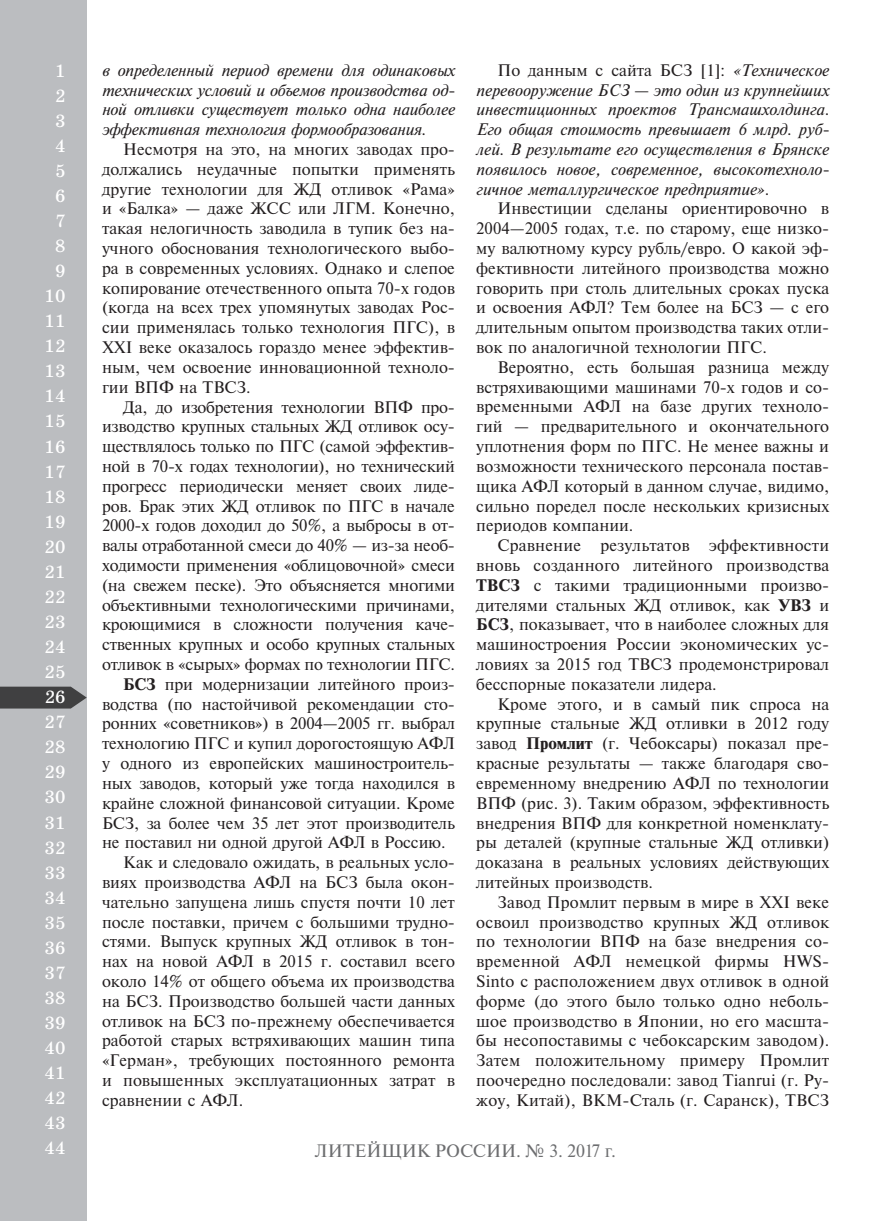
<style>
.page{position:relative;width:893px;height:1221px;background:#fff}
.page>*{position:absolute;margin:0;border:0;box-sizing:border-box;transform-origin:0 0}
.t1{font:18px/25px "School";color:#fff;text-align:center}
.t2{font:18px "Newton";color:#6d6e70}
.t3{font:15.75px/19.8px "Times ET";letter-spacing:-.01em;color:#231f20;text-align:justify}
.t4{font:italic 15.75px/19.8px "Times ET";letter-spacing:-.005em;color:#231f20;text-align:justify}
.s1{font-weight:700}
.s2{font-style:normal}
</style>
<div class="page">
<div style="left:0;top:0;width:87px;height:1220px;background:#bbbdc0"></div>
<svg style="left:0;top:686px;width:87px;height:22px;background:#4e4e50"></svg>
<p class="t1" style="left:45px;top:60px;width:22px">1<br>2<br>3<br>4<br>5<br>6<br>7<br>8<br>9<br>10<br>11<br>12<br>13<br>14<br>15<br>16<br>17<br>18<br>19<br>20<br>21<br>22<br>23<br>24<br>25</p>
<p class="t1" style="left:45px;top:711px;width:22px;text-align:justify">27<br>28<br>29<br>30<br>31<br>32<br>33<br>34<br>35<br>36<br>37<br>38<br>39<br>40<br>41<br>42<br>43<br>44</p>
<p class="t1" style="left:45px;top:686px;width:22px">26</p>
<p class="t4" style="left:102px;top:61px;width:354px">в определенный период времени для одинаковых технических условий и объемов производства од&shy;ной отливки существует только одна наиболее эффективная технология формообразования.</p>
<p class="t3" style="left:102px;top:141px;width:354px;text-indent:21px">Несмотря на это, на многих заводах про&shy;должались неудачные попытки применять другие технологии для ЖД отливок «Рама» и «Балка» — даже ЖСС или ЛГМ. Конечно, такая нелогичность заводила в тупик без на&shy;учного обоснования технологического выбо&shy;ра в современных условиях. Однако и слепое копирование отечественного опыта 70-х годов (когда на всех трех упомянутых заводах Рос&shy;сии применялась только технология ПГС), в XXI веке оказалось гораздо менее эффектив&shy;ным, чем освоение инновационной техноло&shy;гии ВПФ на ТВСЗ.</p>
<p class="t3" style="left:123px;top:398px;width:333px">Да, до изобретения технологии ВПФ про-</p>
<p class="t3" style="left:102px;top:418px;width:354px">изводство крупных стальных ЖД отливок осу-</p>
<p class="t3" style="left:102px;top:438px;width:354px">ществлялось только по ПГС (самой эффектив-</p>
<p class="t3" style="left:102px;top:457px;width:354px">ной в 70-х годах технологии), но технический</p>
<p class="t3" style="left:102px;top:477px;width:354px">прогресс периодически меняет своих лиде-</p>
<p class="t3" style="left:102px;top:497px;width:354px">ров. Брак этих ЖД отливок по ПГС в начале</p>
<p class="t3" style="left:102px;top:517px;width:354px">2000-х годов доходил до 50%, а выбросы в от-</p>
<p class="t3" style="left:102px;top:537px;width:354px">валы отработанной смеси до 40% — из-за необ-</p>
<p class="t3" style="left:102px;top:556px;width:354px">ходимости применения «облицовочной» смеси</p>
<p class="t3" style="left:102px;top:576px;width:354px">(на свежем песке). Это объясняется многими</p>
<p class="t3" style="left:102px;top:596px;width:354px">объективными технологическими причинами,</p>
<p class="t3" style="left:102px;top:616px;width:354px">кроющимися в сложности получения каче-</p>
<p class="t3" style="left:102px;top:636px;width:354px">ственных крупных и особо крупных стальных</p>
<p class="t3" style="left:102px;top:655px;width:354px">отливок в «сырых» формах по технологии ПГС.</p>
<p class="t3" style="left:123px;top:675px;width:333px"><span class="s1">БСЗ</span> при модернизации литейного произ-</p>
<p class="t3" style="left:102px;top:695px;width:354px">водства (по настойчивой рекомендации сто-</p>
<p class="t3" style="left:102px;top:715px;width:354px">ронних «советников») в 2004—2005 гг. выбрал</p>
<p class="t3" style="left:102px;top:735px;width:354px">технологию ПГС и купил дорогостоящую АФЛ</p>
<p class="t3" style="left:102px;top:754px;width:354px">у одного из европейских машиностроитель-</p>
<p class="t3" style="left:102px;top:774px;width:354px">ных заводов, который уже тогда находился в</p>
<p class="t3" style="left:102px;top:794px;width:354px">крайне сложной финансовой ситуации. Кроме</p>
<p class="t3" style="left:102px;top:814px;width:354px">БСЗ, за более чем 35 лет этот производитель</p>
<p class="t3" style="left:102px;top:834px;width:345px">не поставил ни одной другой АФЛ в Россию.</p>
<p class="t3" style="left:123px;top:853px;width:333px">Как и следовало ожидать, в реальных усло-</p>
<p class="t3" style="left:102px;top:873px;width:354px">виях производства АФЛ на БСЗ была окон-</p>
<p class="t3" style="left:102px;top:893px;width:354px">чательно запущена лишь спустя почти 10 лет</p>
<p class="t3" style="left:102px;top:913px;width:354px">после поставки, причем с большими трудно-</p>
<p class="t3" style="left:102px;top:933px;width:354px">стями. Выпуск крупных ЖД отливок в тон-</p>
<p class="t3" style="left:102px;top:952px;width:354px">нах на новой АФЛ в 2015 г. составил всего</p>
<p class="t3" style="left:102px;top:972px;width:354px">около 14% от общего объема их производства</p>
<p class="t3" style="left:102px;top:992px;width:354px">на БСЗ. Производство большей части данных</p>
<p class="t3" style="left:102px;top:1012px;width:354px">отливок на БСЗ по-прежнему обеспечивается</p>
<p class="t3" style="left:102px;top:1032px;width:354px">работой старых встряхивающих машин типа</p>
<p class="t3" style="left:102px;top:1051px;width:354px">«Герман», требующих постоянного ремонта</p>
<p class="t3" style="left:102px;top:1071px;width:354px">и повышенных эксплуатационных затрат в</p>
<p class="t3" style="left:102px;top:1091px;width:143px">сравнении с АФЛ.</p>
<p class="t4" style="left:476px;top:61px;width:354px;text-indent:21px"><span class="s2">По данным с сайта БСЗ [1]:</span> «Техническое перевооружение БСЗ — это один из крупнейших инвестиционных проектов Трансмашхолдинга.<br>Его общая стоимость превышает 6 млрд. руб&shy;лей. В результате его осуществления в Брянске появилось новое, современное, высокотехноло&shy;гичное металлургическое предприятие»<span class="s2">.</span></p>
<p class="t3" style="left:476px;top:200px;width:354px;text-indent:21px">Инвестиции сделаны ориентировочно в 2004—2005 годах, т.е. по старому, еще низко&shy;му валютному курсу рубль/евро. О какой эф&shy;фективности литейного производства можно говорить при столь длительных сроках пуска и освоения АФЛ? Тем более на БСЗ — с его длительным опытом производства таких отли&shy;вок по аналогичной технологии ПГС.</p>
<p class="t3" style="left:476px;top:358px;width:354px;text-indent:21px">Вероятно, есть большая разница между встряхивающими машинами 70-х годов и со&shy;временными АФЛ на базе других техноло&shy;гий — предварительного и окончательного уплотнения форм по ПГС. Не менее важны и возможности технического персонала постав&shy;щика АФЛ который в данном случае, видимо, сильно поредел после нескольких кризисных периодов компании.</p>
<p class="t3" style="left:476px;top:536px;width:354px;text-indent:21px">Сравнение результатов эффективности вновь созданного литейного производства <span class="s1">ТВСЗ</span> с такими традиционными произво&shy;дителями стальных ЖД отливок, как <span class="s1">УВЗ</span> и <span class="s1">БСЗ</span>, показывает, что в наиболее сложных для машиностроения России экономических ус&shy;ловиях за 2015 год ТВСЗ продемонстрировал бесспорные показатели лидера.</p>
<p class="t3" style="left:476px;top:695px;width:354px;text-indent:21px">Кроме этого, и в самый пик спроса на крупные стальные ЖД отливки в 2012 году завод <span class="s1">Промлит</span> (г. Чебоксары) показал пре&shy;красные результаты — также благодаря сво&shy;евременному внедрению АФЛ по технологии ВПФ (рис. 3). Таким образом, эффективность внедрения ВПФ для конкретной номенклату&shy;ры деталей (крупные стальные ЖД отливки) доказана в реальных условиях действующих литейных производств.</p>
<p class="t3" style="left:476px;top:893px;width:354px;text-indent:21px">Завод Промлит первым в мире в XXI веке освоил производство крупных ЖД отливок по технологии ВПФ на базе внедрения со&shy;временной АФЛ немецкой фирмы HWS-Sinto с расположением двух отливок в одной форме (до этого было только одно неболь&shy;шое производство в Японии, но его масшта&shy;бы несопоставимы с чебоксарским заводом).<br>Затем положительному примеру Промлит поочередно последовали: завод Tianrui (г. Ру&shy;жоу, Китай), ВКМ-Сталь (г. Саранск), ТВСЗ</p>
<p class="t2" style="left:315px;top:1144px;width:302px">ЛИТЕЙЩИК РОССИИ. № 3. 2017 г.</p>
</div>
